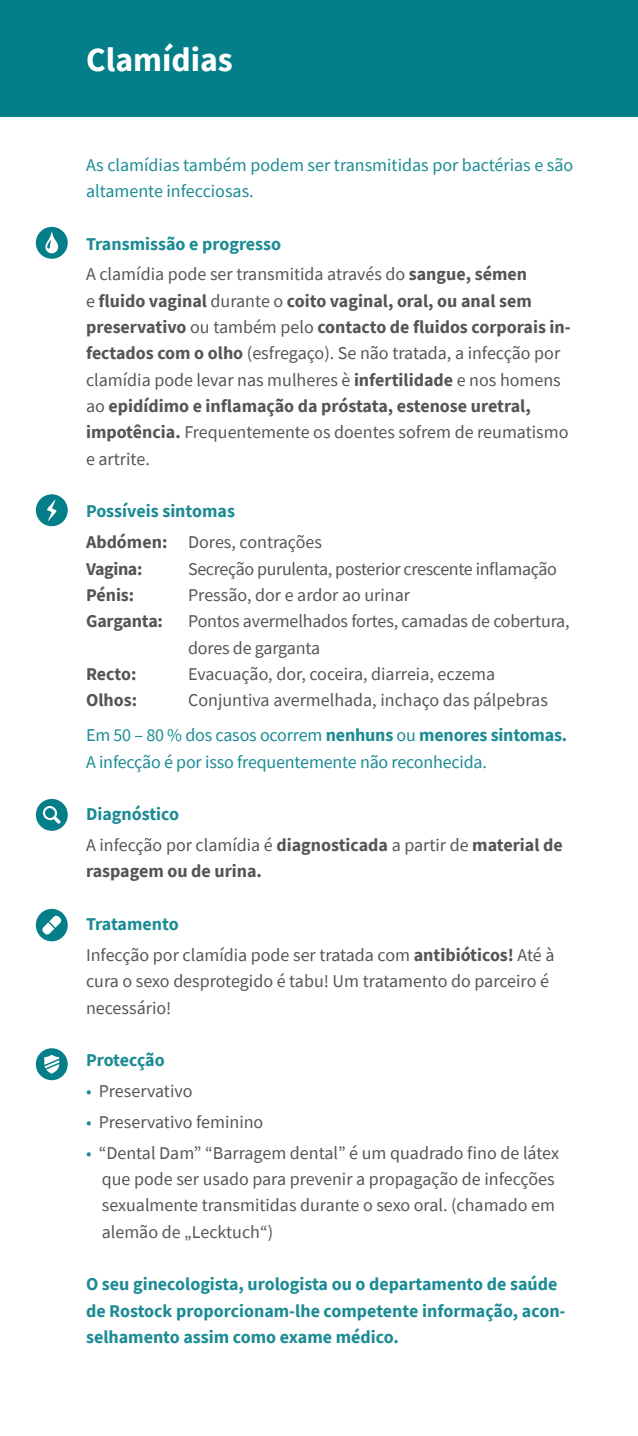
<style>
.page{position:relative;width:638px;height:1436px;background:#fff}
.page>*{position:absolute;margin:0;border:0;box-sizing:border-box;transform-origin:0 0}
.t1{font:700 33.75px "Source Sans Pro";color:#fff}
.t2{font:18px/26.3px "Source Sans Pro";color:#555554}
.t3{font:700 18px/26.3px "Source Sans Pro";color:#555554}
.t4{font:700 18px/26.3px "Source Sans Pro";color:#1b8b94}
.t5{font:18px/26.3px "Source Sans Pro";color:#1b8b94}
.t6{font:18px "Source Sans Pro";letter-spacing:-.02em;color:#555554}
.s1{font-weight:700;color:#1b8b94}
.s2{font-weight:700}
.s3{font-weight:400}
.s4{color:#555554}
.s5{font-weight:400;color:#555554}
.s6{color:#1b8b94}
</style>
<div class="page">
<div style="left:0;top:0;width:638px;height:117px;background:#047e88"></div>
<div style="left:36px;top:227px;width:32px;height:32px;background:#047e88;border-radius:50%"></div>
<svg style="left:45px;top:231px;width:13px;height:22px"></svg>
<div style="left:36px;top:494px;width:32px;height:32px;background:#047e88;border-radius:50%"></div>
<svg style="left:47px;top:499px;width:10px;height:22px"></svg>
<div style="left:36px;top:798px;width:32px;height:32px;background:#047e88;border-radius:50%"></div>
<svg style="left:43px;top:806px;width:18px;height:17px"></svg>
<div style="left:36px;top:1048px;width:32px;height:31px;background:#047e88;border-radius:50%"></div>
<svg style="left:44px;top:1054px;width:15px;height:19px"></svg>
<div style="left:36px;top:908px;width:32px;height:33px;background:#047e88;border-radius:50%"></div>
<svg style="left:42px;top:915px;width:19px;height:19px"></svg>
<h1 class="t1" style="left:86px;top:37px;width:148px">Clamídias</h1>
<p class="t5" style="left:86px;top:151px;width:489px">As clamídias também podem ser transmitidas por bactérias e são altamente infecciosas.</p>
<p class="t2" style="left:86px;top:228px;width:442px;line-height:30.8px"><span class="s1">Transmissão e progresso<br></span>A clamídia pode ser transmitida através do <span class="s2">sangue, sémen</span></p>
<p class="t3" style="left:86px;top:287px;width:486px"><span class="s3">e</span> fluido vaginal <span class="s3">durante o</span> coito vaginal, oral, ou anal sem preservativo <span class="s3">ou também pelo</span> contacto de fluidos corporais in&shy;fectados com o olho <span class="s3">(esfregaço). Se não tratada, a infecção por clamídia pode levar nas mulheres è</span> infertilidade <span class="s3">e nos homens ao</span> epidídimo e inflamação da próstata, estenose uretral, impotência. <span class="s3">Frequentemente os doentes sofrem de reumatismo e artrite.</span></p>
<p class="t4" style="left:86px;top:495px;width:237px;line-height:30.8px">Possíveis sintomas<br><span class="s4">Abdómen:</span> <span class="s5">Dores, contrações</span></p>
<p class="t3" style="left:86px;top:555px;width:58px">Vagina:</p>
<p class="t6" style="left:188px;top:557px;width:370px">Secreção purulenta, posterior crescente inflamação</p>
<p class="t3" style="left:86px;top:581px;width:50px">Pénis:</p>
<p class="t2" style="left:188px;top:581px;width:223px">Pressão, dor e ardor ao urinar</p>
<p class="t3" style="left:86px;top:607px;width:78px">Garganta:</p>
<p class="t2" style="left:188px;top:608px;width:383px">Pontos avermelhados fortes, camadas de cobertura, dores de garganta</p>
<p class="t3" style="left:86px;top:660px;width:52px">Recto:</p>
<p class="t2" style="left:188px;top:660px;width:308px">Evacuação, dor, coceira, diarreia, eczema</p>
<p class="t3" style="left:86px;top:686px;width:53px">Olhos:</p>
<p class="t2" style="left:86px;top:682px;width:483px;line-height:35.1px;text-indent:102px">Conjuntiva avermelhada, inchaço das pálpebras<br><span class="s6">Em 50 – 80 % dos casos ocorrem</span> <span class="s1">nenhuns</span> <span class="s6">ou</span> <span class="s1">menores sintomas.</span></p>
<p class="t5" style="left:86px;top:748px;width:402px">A infecção é por isso frequentemente não reconhecida.</p>
<p class="t2" style="left:86px;top:798px;width:478px;line-height:30.8px"><span class="s1">Diagnóstico<br></span>A infecção por clamídia é <span class="s2">diagnosticada</span> a partir de <span class="s2">material de</span></p>
<p class="t3" style="left:86px;top:857px;width:177px">raspagem ou de urina.</p>
<p class="t2" style="left:86px;top:908px;width:470px;line-height:30.8px"><span class="s1">Tratamento<br></span>Infecção por clamídia pode ser tratada com <span class="s2">antibióticos!</span> Até à</p>
<p class="t2" style="left:86px;top:967px;width:464px">cura o sexo desprotegido é tabu! Um tratamento do parceiro é necessário!</p>
<p class="t4" style="left:86px;top:1046px;width:80px">Protecção</p>
<p class="t2" style="left:86px;top:1077px;width:108px"><span class="s6">•</span> Preservativo</p>
<p class="t2" style="left:86px;top:1108px;width:179px"><span class="s6">•</span> Preservativo feminino</p>
<p class="t2" style="left:102px;top:1138px;width:459px;text-indent:-16px"><span class="s6">•</span> “Dental Dam” “Barragem dental” é um quadrado fino de látex que pode ser usado para prevenir a propagação de infecções sexualmente transmitidas durante o sexo oral. (chamado em alemão de „Lecktuch“)</p>
<p class="t4" style="left:86px;top:1270px;width:481px">O seu ginecologista, urologista ou o departamento de saúde de Rostock proporcionam-lhe competente informação, acon&shy;selhamento assim como exame médico.</p>
</div>
